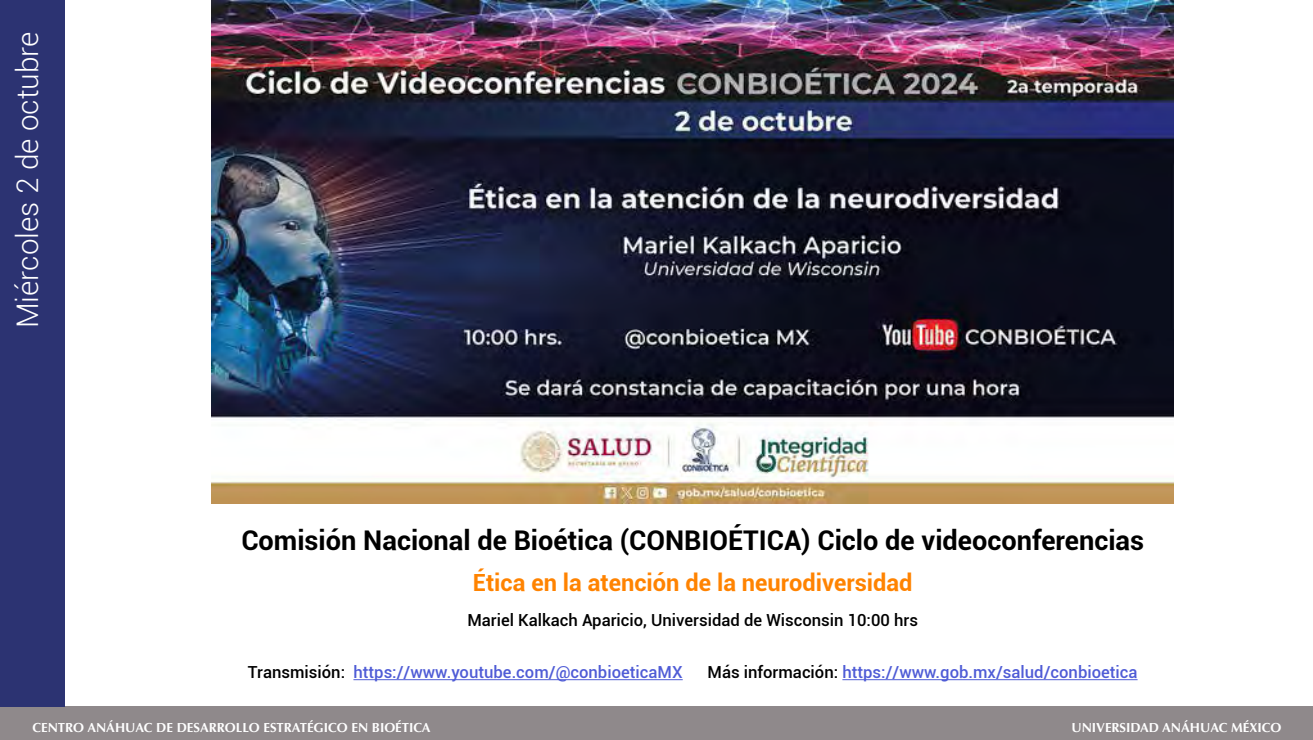
<style>
.page{position:relative;width:1313px;height:740px;background:#fff}
.page>*{position:absolute;margin:0;border:0;box-sizing:border-box;transform-origin:0 0}
.t1{font:300 29.75px "Roboto";color:#fff}
.t2{font:700 27.12px "Roboto";color:#000}
.t3{font:700 23.62px "Roboto";color:#ff8300}
.t4{font:500 16.62px "Roboto";color:#4f5cd6}
.t5{font:500 16.62px "Roboto";color:#000}
.t6{font:700 13.12px "Optima";color:#fff}
.s1{color:#000}
</style>
<div class="page">
<div style="left:0;top:706px;width:1312px;height:33px;background:#8f898b"></div>
<div style="left:0;top:0;width:65px;height:706px;background:#2c3372"></div>
<img style="left:212px;top:0;width:961px;height:503px">
<hr style="left:353px;top:679px;width:329px;height:1px;background:#4f5cd6">
<hr style="left:842px;top:679px;width:295px;height:1px;background:#4f5cd6">
<h1 class="t1" style="left:7px;top:328px;width:298px;rotate:-90deg">Miércoles 2 de octubre</h1>
<h2 class="t2" style="left:241px;top:521px;width:904px">Comisión Nacional de Bioética (CONBIOÉTICA) Ciclo de videoconferencias</h2>
<h3 class="t3" style="left:473px;top:565px;width:441px">Ética en la atención de la neurodiversidad</h3>
<p class="t5" style="left:467px;top:608px;width:452px">Mariel Kalkach Aparicio, Universidad de Wisconsin 10:00 hrs</p>
<p class="t4" style="left:248px;top:660px;width:436px"><span class="s1">Transmisión:</span> https://www.youtube.com/@conbioeticaMX</p>
<p class="t4" style="left:707px;top:660px;width:431px"><span class="s1">Más información:</span> https://www.gob.mx/salud/conbioetica</p>
<p class="t6" style="left:32px;top:719px;width:399px">CENTRO ANÁHUAC DE DESARROLLO ESTRATÉGICO EN BIOÉTICA</p>
<p class="t6" style="left:1071px;top:719px;width:211px">UNIVERSIDAD ANÁHUAC MÉXICO</p>
</div>
